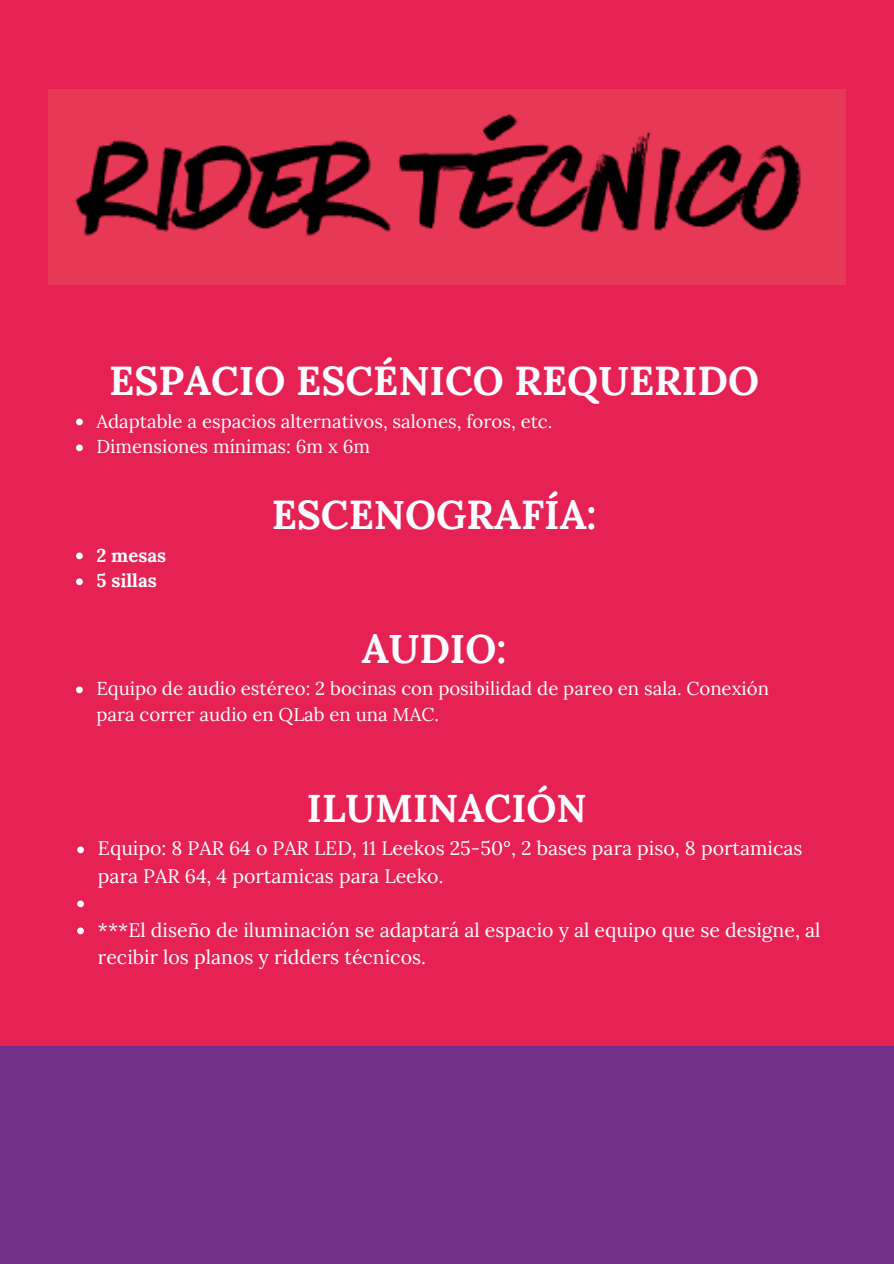
<style>
.page{position:relative;width:894px;height:1264px;background:#fff}
.page>*{position:absolute;margin:0;border:0;box-sizing:border-box;transform-origin:0 0}
.t1{font:700 40.35px "Lora";color:#fafdff}
.t2{font:700 39px "Lora";color:#fafdff}
.t3{font:19.5px/27px "Lora";color:#fafdff}
.t4{font:18.6px/25.8px "Lora";color:#fafdff}
.t5{font:700 18.6px "Lora";color:#fafdff}
</style>
<div class="page">
<div style="left:0;top:0;width:893px;height:1263px;background:#e62254"></div>
<div style="left:0;top:1046px;width:893px;height:217px;background:#722f89"></div>
<img style="left:48px;top:89px;width:797px;height:195px">
<p class="t1" style="left:109px;top:354px;width:651px">ESPACIO ESCÉNICO REQUERIDO</p>
<h1 class="t4" style="left:96px;top:408px;width:457px">Adaptable a espacios alternativos, salones, foros, etc.</h1>
<p class="t4" style="left:96px;top:434px;width:275px">Dimensiones mínimas: 6m x 6m</p>
<p class="t1" style="left:271px;top:488px;width:326px">ESCENOGRAFÍA:</p>
<h1 class="t5" style="left:96px;top:543px;width:71px">2 mesas</h1>
<p class="t5" style="left:96px;top:568px;width:62px">5 sillas</p>
<p class="t1" style="left:361px;top:622px;width:146px">AUDIO:</p>
<h1 class="t4" style="left:96px;top:675px;width:673px">Equipo de audio estéreo: 2 bocinas con posibilidad de pareo en sala. Conexión para correr audio en QLab en una MAC.</h1>
<p class="t2" style="left:307px;top:782px;width:281px">ILUMINACIÓN</p>
<h1 class="t3" style="left:98px;top:834px;width:706px">Equipo: 8 PAR 64 o PAR LED, 11 Leekos 25-50°, 2 bases para piso, 8 portamicas para PAR 64, 4 portamicas para Leeko.</h1>
<p class="t3" style="left:98px;top:915px;width:723px">***El diseño de iluminación se adaptará al espacio y al equipo que se designe, al recibir los planos y ridders técnicos.</p>
</div>
